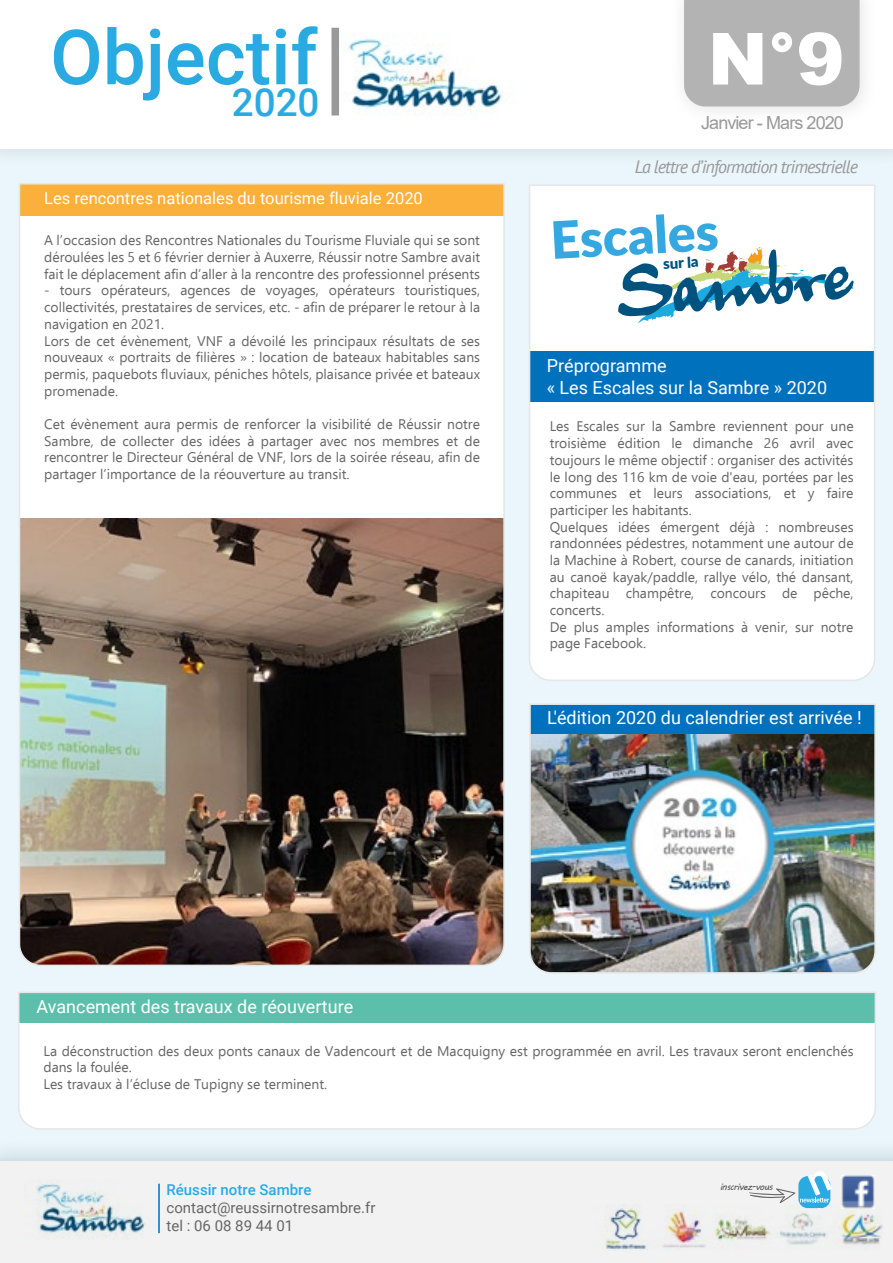
<style>
.page{position:relative;width:893px;height:1263px;background:#fff}
.page>*{position:absolute;margin:0;border:0;box-sizing:border-box;transform-origin:0 0}
.t1{font:500 76.35px "Roboto";color:#29abe2}
.t2{font:900 72px "Arial";color:#fff}
.t3{font:900 51.45px "Lato";color:#35a8e0}
.t4{font:500 38.7px "Roboto";color:#29abe2}
.t5{font:18px/21.6px "Roboto";color:#fff}
.t6{font:italic 18px "PT Sans";letter-spacing:-.05em;color:#999}
.t7{font:18px "Arial";letter-spacing:-.05em;color:#999}
.t8{font:16.5px "Roboto";color:#fff}
.t9{font:15px/18px "Roboto";color:#666}
.t10{font:500 15px "Roboto";color:#29abe2}
.t11{font:900 14.85px "Lato";color:#00527f}
.t12{font:13.95px/16.6px "Ebrima";color:#666}
.t13{font:9.45px "MV Boli";letter-spacing:-.05em;color:#4d4d4d}
</style>
<div class="page">
<div style="left:0;top:0;width:893px;height:1206px;background:#eaf6fc"></div>
<div style="left:0;top:1161px;width:893px;height:102px;background:#f2f2f2"></div>
<img style="left:36px;top:1183px;width:109px;height:56px">
<hr style="left:158px;top:1184px;width:2px;height:49px;background:#0071bc">
<img style="left:19px;top:183px;width:486px;height:783px">
<svg style="left:18px;top:992px;width:858px;height:138px;background:#dbf0ec"></svg>
<svg style="left:529px;top:184px;width:346px;height:497px;background:#dceaf3"></svg>
<img style="left:0;top:148px;width:893px;height:6px">
<div style="left:0;top:0;width:893px;height:148px;background:#fff"></div>
<div style="left:684px;top:0;width:176px;height:107px;background:#b3b3b3"></div>
<img style="left:331px;top:32px;width:173px;height:84px">
<div style="left:332px;top:28px;width:7px;height:88px;background:#999"></div>
<img style="left:604px;top:1205px;width:278px;height:45px">
<svg style="left:749px;top:1172px;width:83px;height:37px"></svg>
<img style="left:842px;top:1175px;width:32px;height:33px">
<img style="left:529px;top:703px;width:347px;height:271px">
<h1 class="t1" style="left:50px;top:4px;width:269px">Objectif</h1>
<h3 class="t4" style="left:232px;top:75px;width:89px">2020</h3>
<p class="t8" style="left:44px;top:187px;width:380px">Les rencontres nationales du tourisme fluviale 2020</p>
<p class="t12" style="left:44px;top:232px;width:437px;text-align:justify">A l’occasion des Rencontres Nationales du Tourisme Fluviale qui se sont déroulées les 5 et 6 février dernier à Auxerre, Réussir notre Sambre avait fait le déplacement afin d’aller à la rencontre des professionnel présents</p>
<p class="t12" style="left:44px;top:282px;width:437px">- tours opérateurs, agences de voyages, opérateurs touristiques, collectivités, prestataires de services, etc. - afin de préparer le retour à la navigation en 2021.<br>Lors de cet évènement, VNF a dévoilé les principaux résultats de ses nouveaux « portraits de filières » : location de bateaux habitables sans permis, paquebots fluviaux, péniches hôtels, plaisance privée et bateaux promenade.</p>
<p class="t12" style="left:44px;top:415px;width:437px;text-align:justify">Cet évènement aura permis de renforcer la visibilité de Réussir notre Sambre, de collecter des idées à partager avec nos membres et de rencontrer le Directeur Général de VNF, lors de la soirée réseau, afin de partager l’importance de la réouverture au transit.</p>
<h2 class="t2" style="left:708px;top:7px;width:138px">N°9</h2>
<p class="t7" style="left:701px;top:111px;width:144px">Janvier - Mars 2020</p>
<p class="t6" style="left:635px;top:155px;width:225px">La lettre d’information trimestrielle</p>
<h3 class="t3" style="left:549px;top:201px;width:169px;rotate:-3deg">Escales</h3>
<p class="t11" style="left:663px;top:252px;width:37px;rotate:-3deg">sur la</p>
<p class="t5" style="left:547px;top:354px;width:282px">Préprogramme<br>« Les Escales sur la Sambre » 2020</p>
<p class="t12" style="left:550px;top:418px;width:305px">Les Escales sur la Sambre reviennent pour une troisième édition le dimanche 26 avril avec toujours le même objectif : organiser des activités le long des 116 km de voie d'eau, portées par les communes et leurs associations, et y faire participer les habitants.<br>Quelques idées émergent déjà : nombreuses randonnées pédestres, notamment une autour de la Machine à Robert, course de canards, initiation au canoë kayak/paddle, rallye vélo, thé dansant, chapiteau champêtre, concours de pêche, concerts.<br>De plus amples informations à venir, sur notre page Facebook.</p>
<p class="t5" style="left:547px;top:707px;width:316px">L'édition 2020 du calendrier est arrivée !</p>
<p class="t5" style="left:37px;top:995px;width:318px">Avancement des travaux de réouverture</p>
<p class="t12" style="left:44px;top:1042px;width:812px">La déconstruction des deux ponts canaux de Vadencourt et de Macquigny est programmée en avril. Les travaux seront enclenchés dans la foulée.<br>Les travaux à l’écluse de Tupigny se terminent.</p>
<p class="t10" style="left:166px;top:1179px;width:147px">Réussir notre Sambre</p>
<p class="t9" style="left:166px;top:1198px;width:210px">contact@reussirnotresambre.fr tel : 06 08 89 44 01</p>
<p class="t13" style="left:720px;top:1180px;width:54px">inscrivez-vous</p>
</div>
